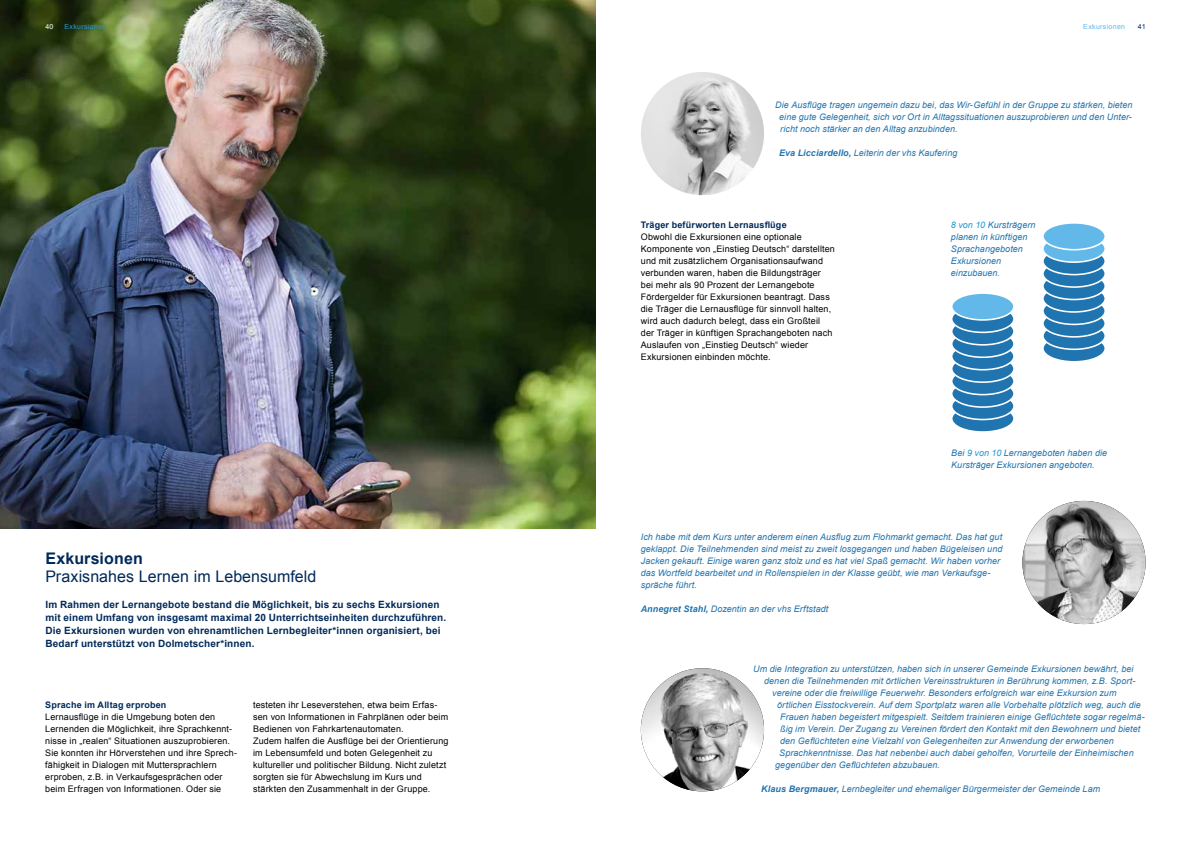
<style>
.page{position:relative;width:1191px;height:842px;background:#fff}
.page>*{position:absolute;margin:0;border:0;box-sizing:border-box;transform-origin:0 0}
.t1{font:16px "Arial";letter-spacing:.005em;color:#002a5a}
.t2{font:700 16px "Arial";letter-spacing:.01em;color:#002a5a}
.t3{font:700 10px/13px "Arial";letter-spacing:.015em;color:#002a5a}
.t4{font:italic 9px/12px "Arial";letter-spacing:.005em;color:#2074af}
.t5{font:9px/12px "Arial";letter-spacing:.015em;color:#000}
.t6{font:700 9px "Arial";letter-spacing:.02em;color:#002a5a}
.t7{font:7px "Arial";letter-spacing:.045em;color:#2298d5}
.t8{font:7px "Arial";letter-spacing:.045em;color:#62b9e9}
.t9{font:7px "Arial";color:#fff}
.t10{font:7px "Arial";color:#002a5a}
.s1{font-weight:700}
.s2{color:#2298d5}
</style>
<div class="page">
<svg style="left:952px;top:293px;width:62px;height:139px;background:#5599c6"></svg>
<svg style="left:1043px;top:223px;width:62px;height:138px;background:#599dca"></svg>
<img style="left:0;top:0;width:595px;height:528px">
<img style="left:641px;top:72px;width:123px;height:123px;border-radius:62px">
<img style="left:1022px;top:501px;width:123px;height:123px;border-radius:62px">
<img style="left:641px;top:668px;width:123px;height:123px;border-radius:62px">
<p class="t9" style="left:45px;top:22px;width:10px">40</p>
<p class="t7" style="left:64px;top:22px;width:43px">Exkursionen</p>
<p class="t8" style="left:1083px;top:22px;width:43px">Exkursionen</p>
<p class="t10" style="left:1138px;top:22px;width:9px">41</p>
<p class="t4" style="left:779px;top:99px;width:355px;text-align:justify;text-indent:-4px">Die Ausflüge tragen ungemein dazu bei, das Wir-Gefühl in der Gruppe zu stärken, bieten eine gute Gelegenheit, sich vor Ort in Alltagssituationen auszuprobieren und den Unter&shy;richt noch stärker an den Alltag anzubinden.</p>
<p class="t4" style="left:779px;top:147px;width:180px"><span class="s1">Eva Licciardello,</span> Leiterin der vhs Kaufering</p>
<h1 class="t2" style="left:45px;top:547px;width:99px">Exkursionen</h1>
<h1 class="t1" style="left:45px;top:566px;width:272px">Praxisnahes Lernen im Lebensumfeld</h1>
<p class="t3" style="left:45px;top:599px;width:402px">Im Rahmen der Lernangebote bestand die Möglichkeit, bis zu sechs Exkursionen mit einem Umfang von insgesamt maximal 20 Unterrichtseinheiten durchzuführen.<br>Die Exkursionen wurden von ehrenamtlichen Lernbegleiter*innen organisiert, bei Bedarf unterstützt von Dolmetscher*innen.</p>
<p class="t6" style="left:45px;top:699px;width:123px">Sprache im Alltag erproben</p>
<p class="t5" style="left:45px;top:711px;width:193px">Lernausflüge in die Umgebung boten den Lernenden die Möglichkeit, ihre Sprachkennt&shy;nisse in „realen“ Situationen auszuprobieren.<br>Sie konnten ihr Hörverstehen und ihre Sprech&shy;fähigkeit in Dialogen mit Muttersprachlern erproben, z.B. in Verkaufsgesprächen oder beim Erfragen von Informationen. Oder sie</p>
<p class="t5" style="left:253px;top:699px;width:197px">testeten ihr Leseverstehen, etwa beim Erfas&shy;sen von Informationen in Fahrplänen oder beim Bedienen von Fahrkartenautomaten.<br>Zudem halfen die Ausflüge bei der Orientierung im Lebensumfeld und boten Gelegenheit zu kultureller und politischer Bildung. Nicht zuletzt sorgten sie für Abwechslung im Kurs und stärkten den Zusammenhalt in der Gruppe.</p>
<p class="t6" style="left:641px;top:219px;width:147px">Träger befürworten Lernausflüge</p>
<p class="t5" style="left:641px;top:231px;width:196px">Obwohl die Exkursionen eine optionale Komponente von „Einstieg Deutsch“ darstellten und mit zusätzlichem Organisationsaufwand verbunden waren, haben die Bildungsträger bei mehr als 90 Prozent der Lernangebote Fördergelder für Exkursionen beantragt. Dass die Träger die Lernausflüge für sinnvoll halten, wird auch dadurch belegt, dass ein Großteil der Träger in künftigen Sprachangeboten nach Auslaufen von „Einstieg Deutsch“ wieder Exkursionen einbinden möchte.</p>
<p class="t4" style="left:951px;top:219px;width:86px"><span class="s2">8 von 10</span> Kursträgern planen in künftigen<br>Sprachangeboten<br>Exkursionen einzubauen.</p>
<p class="t4" style="left:951px;top:447px;width:157px">Bei <span class="s2">9 von 10</span> Lernangeboten haben die<br>Kursträger Exkursionen angeboten.</p>
<p class="t4" style="left:641px;top:531px;width:363px">Ich habe mit dem Kurs unter anderem einen Ausflug zum Flohmarkt gemacht. Das hat gut geklappt. Die Teilnehmenden sind meist zu zweit losgegangen und haben Bügeleisen und Jacken gekauft. Einige waren ganz stolz und es hat viel Spaß gemacht. Wir haben vorher das Wortfeld bearbeitet und in Rollenspielen in der Klasse geübt, wie man Verkaufsge&shy;spräche führt.</p>
<p class="t4" style="left:641px;top:603px;width:189px"><span class="s1">Annegret Stahl,</span> Dozentin an der vhs Erftstadt</p>
<p class="t4" style="left:753px;top:663px;width:382px">Um die Integration zu unterstützen, haben sich in unserer Gemeinde Exkursionen bewährt, bei</p>
<p class="t4" style="left:764px;top:675px;width:373px">denen die Teilnehmenden mit örtlichen Vereinsstrukturen in Berührung kommen, z.B. Sport-</p>
<p class="t4" style="left:772px;top:687px;width:346px">vereine oder die freiwillige Feuerwehr. Besonders erfolgreich war eine Exkursion zum</p>
<p class="t4" style="left:777px;top:699px;width:365px">örtlichen Eisstockverein. Auf dem Sportplatz waren alle Vorbehalte plötzlich weg, auch die</p>
<p class="t4" style="left:780px;top:711px;width:366px">Frauen haben begeistert mitgespielt. Seitdem trainieren einige Geflüchtete sogar regelmä-</p>
<p class="t4" style="left:780px;top:723px;width:361px">ßig im Verein. Der Zugang zu Vereinen fördert den Kontakt mit den Bewohnern und bietet</p>
<p class="t4" style="left:780px;top:735px;width:335px">den Geflüchteten eine Vielzahl von Gelegenheiten zur Anwendung der erworbenen</p>
<p class="t4" style="left:779px;top:747px;width:356px">Sprachkenntnisse. Das hat nebenbei auch dabei geholfen, Vorurteile der Einheimischen</p>
<p class="t4" style="left:775px;top:759px;width:166px">gegenüber den Geflüchteten abzubauen.</p>
<p class="t4" style="left:761px;top:783px;width:340px"><span class="s1">Klaus Bergmauer,</span> Lernbegleiter und ehemaliger Bürgermeister der Gemeinde Lam</p>
</div>
